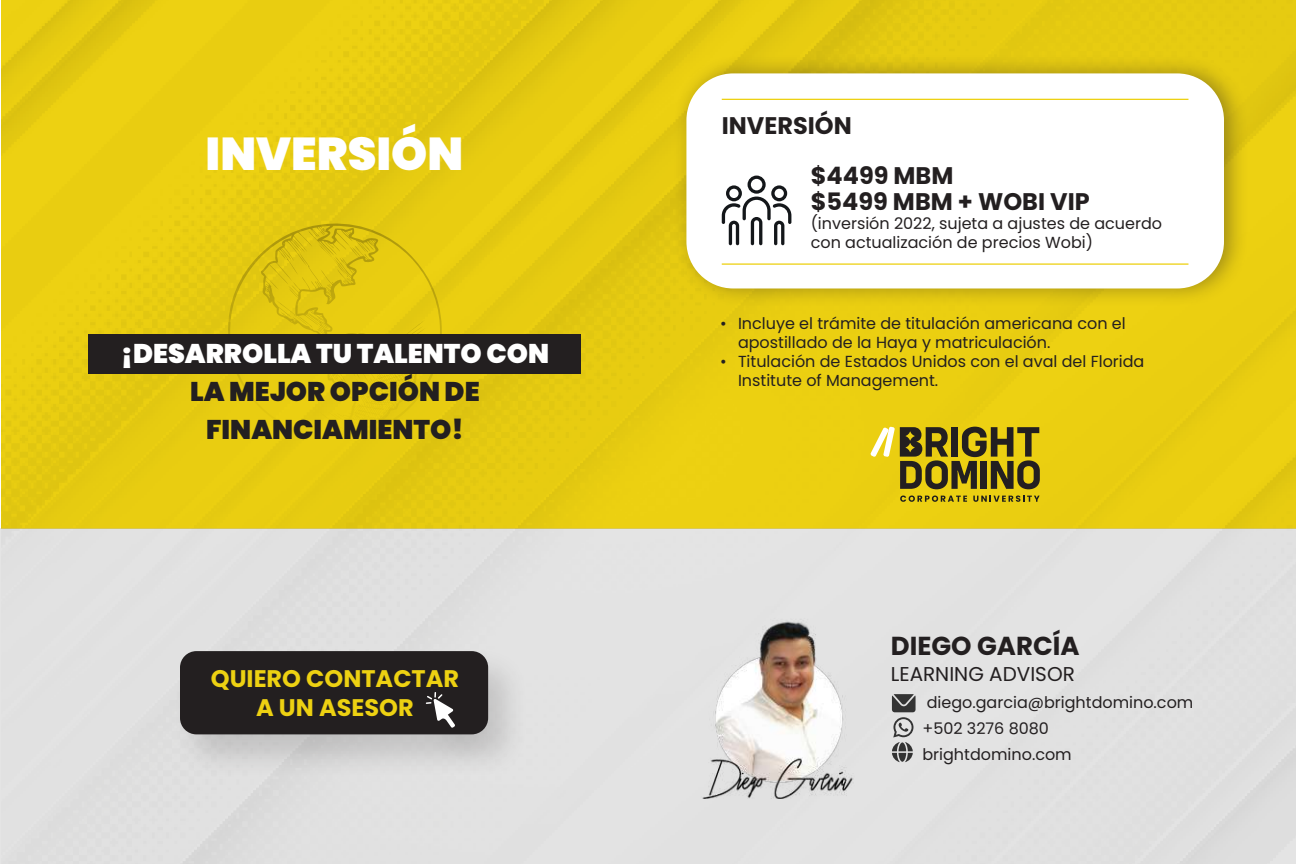
<style>
.page{position:relative;width:1296px;height:864px;background:#fff}
.page>*{position:absolute;margin:0;border:0;box-sizing:border-box;transform-origin:0 0}
.t1{font:900 46px "Poppins";color:#fff}
.t2{font:900 27px/38px "Poppins";color:#231f20;text-align:center}
.t3{font:900 27px "Poppins";color:#fff}
.t4{font:700 26px "Poppins";color:#231f20}
.t5{font:700 24px/26px "Poppins";color:#231f20}
.t6{font:700 24px/28.8px "Poppins";color:#edd112;text-align:center}
.t7{font:20px "Poppins";color:#231f20}
.t8{font:16px/19.2px "Poppins";color:#231f20}
</style>
<div class="page">
<div style="left:1px;top:0;width:1295px;height:528px;background:#edd112"></div>
<div style="left:673px;top:54px;width:575px;height:254px;background:#231f20;opacity:.38"></div>
<div style="left:686px;top:73px;width:538px;height:215px;background:#fff;border-radius:47px"></div>
<svg style="left:870px;top:427px;width:170px;height:62px"></svg>
<svg style="left:900px;top:496px;width:67px;height:6px"></svg>
<svg style="left:973px;top:496px;width:67px;height:6px"></svg>
<div style="left:0;top:528px;width:1296px;height:336px;background:#e1e1e1"></div>
<svg style="left:227px;top:222px;width:216px;height:218px"></svg>
<div style="left:89px;top:334px;width:492px;height:40px;background:#231f20"></div>
<hr style="left:722px;top:263px;width:466px;height:2px;background:#edd112">
<hr style="left:722px;top:99px;width:466px;height:1px;background:#edd112">
<svg style="left:722px;top:176px;width:69px;height:69px"></svg>
<div style="left:172px;top:646px;width:358px;height:134px;background:#231f20;opacity:.16"></div>
<div style="left:180px;top:651px;width:308px;height:83px;background:#231f20;border-radius:16px"></div>
<div style="left:422px;top:692px;width:72px;height:78px;background:#231f20;opacity:.16"></div>
<svg style="left:426px;top:692px;width:29px;height:36px"></svg>
<svg style="left:892px;top:694px;width:24px;height:68px"></svg>
<img style="left:702px;top:621px;width:151px;height:177px">
<h1 class="t1" style="left:206px;top:127px;width:259px">INVERSIÓN</h1>
<h2 class="t3" style="left:121px;top:338px;width:430px">¡DESARROLLA TU TALENTO CON</h2>
<h2 class="t2" style="left:190px;top:372px;width:291px">LA MEJOR OPCIÓN DE<br>FINANCIAMIENTO!</h2>
<h3 class="t6" style="left:211px;top:665px;width:250px">QUIERO CONTACTAR<br>A UN ASESOR</h3>
<h3 class="t5" style="left:722px;top:113px;width:132px">INVERSIÓN</h3>
<h3 class="t5" style="left:811px;top:163px;width:281px">$4499 MBM<br>$5499 MBM + WOBI VIP</h3>
<p class="t8" style="left:811px;top:214px;width:353px">(inversión 2022, sujeta a ajustes de acuerdo con actualización de precios Wobi)</p>
<p class="t8" style="left:738px;top:314px;width:389px;text-indent:-18px">• Incluye el trámite de titulación americana con el apostillado de la Haya y matriculación.</p>
<p class="t8" style="left:738px;top:352px;width:408px;text-indent:-18px">• Titulación de Estados Unidos con el aval del Florida<br>Institute of Management.</p>
<h3 class="t4" style="left:891px;top:630px;width:190px">DIEGO GARCÍA</h3>
<p class="t7" style="left:891px;top:662px;width:186px">LEARNING ADVISOR</p>
<p class="t8" style="left:922px;top:689px;width:272px;line-height:26px">diego.garcia@brightdomino.com +502 3276 8080 brightdomino.com</p>
</div>
